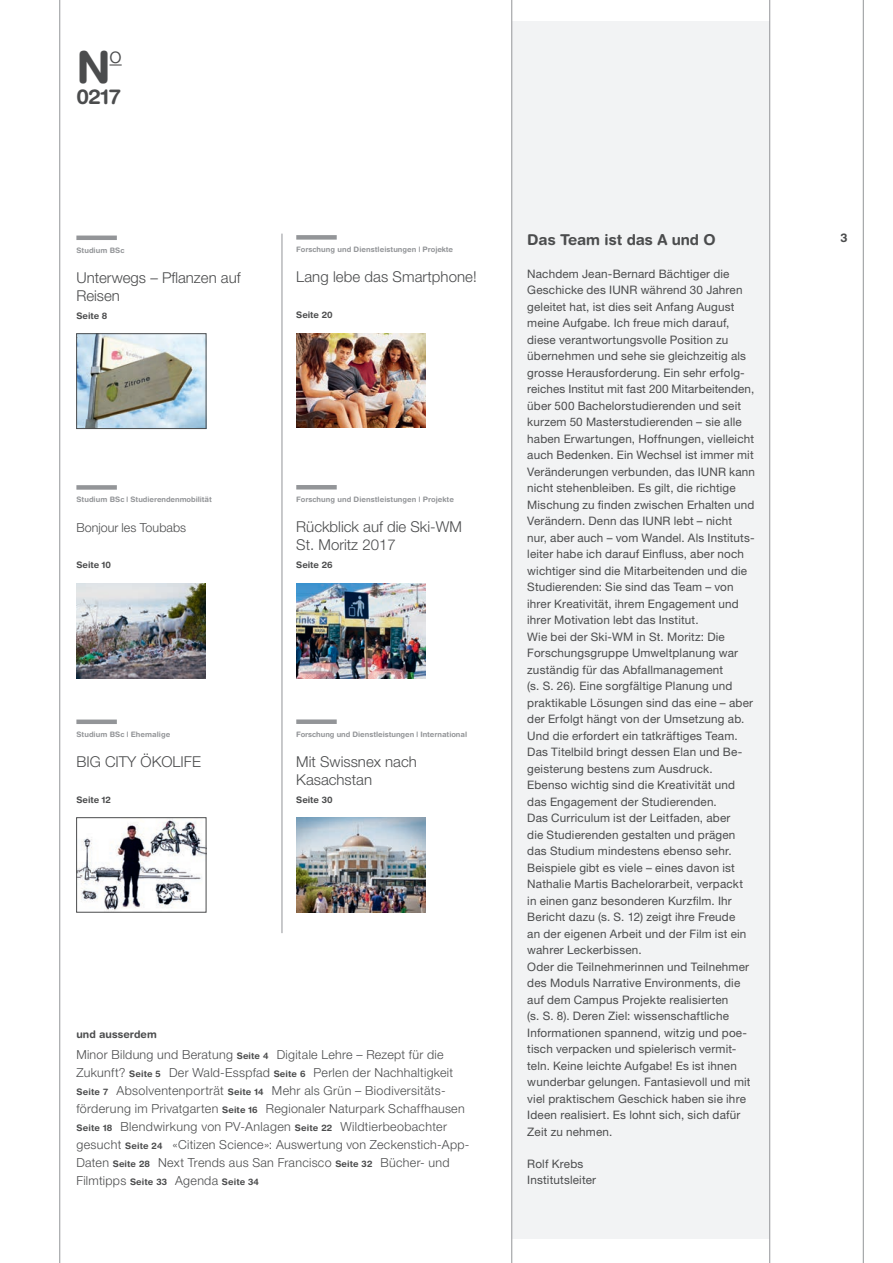
<style>
.page{position:relative;width:893px;height:1263px;background:#fff}
.page>*{position:absolute;margin:0;border:0;box-sizing:border-box;transform-origin:0 0}
.t1{font:700 44.25px "Helvetica Rounded LT Std";color:#4b4c4d}
.t2{font:300 21.9px "Helvetica Neue LT Pro";color:#4b4c4d}
.t3{font:700 20.7px "Helvetica Rounded LT Std";color:#4b4c4d}
.t4{font:300 15px/18px "Helvetica Neue LT Pro";color:#4b4c4d}
.t5{font:700 15px "Helvetica Rounded LT Std";letter-spacing:-.005em;color:#4b4c4d}
.t6{font:300 12.45px/18px "Helvetica Neue LT Pro";letter-spacing:.025em;color:#4b4c4d}
.t7{font:300 12.45px "Helvetica Neue LT Pro";letter-spacing:.005em;color:#4b4c4d}
.t8{font:700 12px "Helvetica Rounded LT Std";color:#4b4c4d}
.t9{font:11.7px/16.5px "Helvetica Neue LT Pro";letter-spacing:.015em;color:#4b4c4d}
.t10{font:700 10.5px "Helvetica Rounded LT Std";letter-spacing:.005em;color:#4b4c4d}
.t11{font:700 9px "Helvetica Rounded LT Std";letter-spacing:-.005em;color:#4b4c4d}
.t12{font:700 7.5px "Helvetica Rounded LT Std";letter-spacing:.005em;color:#939598}
.s1{font-family:"Helvetica Rounded LT Std";font-weight:700;font-size:9px}
</style>
<div class="page">
<div style="left:512px;top:21px;width:257px;height:1218px;background:#f2f3f4"></div>
<hr style="left:296px;top:485px;width:41px;height:4px;background:#939598">
<img style="left:296px;top:583px;width:130px;height:95px">
<div style="left:296px;top:235px;width:41px;height:5px;background:#939598"></div>
<img style="left:296px;top:333px;width:130px;height:95px">
<hr style="left:76px;top:236px;width:41px;height:4px;background:#939598">
<img style="left:78px;top:335px;width:126px;height:92px">
<div style="left:76px;top:333px;width:130px;height:96px;border:1px solid #4b4c4d"></div>
<div style="left:296px;top:719px;width:41px;height:5px;background:#939598"></div>
<img style="left:296px;top:817px;width:130px;height:95px">
<hr style="left:59px;top:0;width:1px;height:1263px;background:#939598">
<hr style="left:282px;top:234px;width:1px;height:699px;background:#939598">
<hr style="left:511px;top:0;width:1px;height:1263px;background:#939598">
<svg style="left:109px;top:64px;width:13px;height:2px"></svg>
<div style="left:76px;top:485px;width:41px;height:5px;background:#939598"></div>
<img style="left:76px;top:583px;width:130px;height:95px">
<div style="left:76px;top:719px;width:41px;height:5px;background:#939598"></div>
<img style="left:78px;top:819px;width:126px;height:91px">
<div style="left:76px;top:817px;width:130px;height:95px;border:1px solid #4b4c4d"></div>
<hr style="left:769px;top:0;width:1px;height:1263px;background:#939598">
<hr style="left:863px;top:0;width:1px;height:1263px;background:#939598">
<h1 class="t1" style="left:76px;top:41px;width:36px">N</h1>
<h2 class="t2" style="left:109px;top:42px;width:14px">o</h2>
<h3 class="t3" style="left:76px;top:84px;width:46px">0217</h3>
<p class="t12" style="left:76px;top:246px;width:49px">Studium BSc</p>
<p class="t4" style="left:76px;top:268px;width:166px">Unterwegs – Pflanzen auf<br>Reisen</p>
<p class="t11" style="left:76px;top:310px;width:33px">Seite 8</p>
<p class="t12" style="left:296px;top:245px;width:158px">Forschung und Dienstleistungen | Projekte</p>
<p class="t4" style="left:296px;top:268px;width:182px">Lang lebe das Smartphone!</p>
<p class="t11" style="left:296px;top:310px;width:38px">Seite 20</p>
<p class="t12" style="left:76px;top:495px;width:137px">Studium BSc | Studierendenmobilität</p>
<p class="t7" style="left:76px;top:520px;width:111px">Bonjour les Toubabs</p>
<p class="t11" style="left:76px;top:560px;width:36px">Seite 10</p>
<p class="t12" style="left:76px;top:729px;width:95px">Studium BSc | Ehemalige</p>
<p class="t4" style="left:76px;top:752px;width:126px">BIG CITY ÖKOLIFE</p>
<p class="t11" style="left:76px;top:794px;width:36px">Seite 12</p>
<p class="t12" style="left:296px;top:495px;width:159px">Forschung und Dienstleistungen | Projekte</p>
<p class="t4" style="left:296px;top:518px;width:167px">Rückblick auf die Ski-WM<br>St. Moritz 2017</p>
<p class="t11" style="left:296px;top:560px;width:38px">Seite 26</p>
<p class="t12" style="left:296px;top:729px;width:172px">Forschung und Dienstleistungen | International</p>
<p class="t4" style="left:296px;top:752px;width:122px">Mit Swissnex nach<br>Kasachstan</p>
<p class="t11" style="left:296px;top:794px;width:38px">Seite 30</p>
<p class="t10" style="left:76px;top:1028px;width:82px">und ausserdem</p>
<p class="t6" style="left:76px;top:1045px;width:395px">Minor Bildung und Beratung <span class="s1">Seite 4</span> Digitale Lehre – Rezept für die Zukunft? <span class="s1">Seite 5</span> Der Wald-Esspfad <span class="s1">Seite 6</span> Perlen der Nachhaltigkeit <span class="s1">Seite 7</span> Absolventenporträt <span class="s1">Seite 14</span> Mehr als Grün – Biodiversitäts&shy;förderung im Privatgarten <span class="s1">Seite 16</span> Regionaler Naturpark Schaffhausen <span class="s1">Seite 18</span> Blendwirkung von PV-Anlagen <span class="s1">Seite 22</span> Wildtierbeobachter gesucht <span class="s1">Seite 24</span> «Citizen Science»: Auswertung von Zeckenstich-App-Daten <span class="s1">Seite 28</span> Next Trends aus San Francisco <span class="s1">Seite 32</span> Bücher- und Filmtipps <span class="s1">Seite 33</span> Agenda <span class="s1">Seite 34</span></p>
<p class="t5" style="left:527px;top:231px;width:190px">Das Team ist das A und O</p>
<p class="t9" style="left:527px;top:265px;width:229px">Nachdem Jean-Bernard Bächtiger die Geschicke des IUNR während 30 Jahren geleitet hat, ist dies seit Anfang August meine Aufgabe. Ich freue mich darauf, diese verantwortungsvolle Position zu übernehmen und sehe sie gleichzeitig als grosse Herausforderung. Ein sehr erfolg&shy;reiches Institut mit fast 200 Mitarbeitenden, über 500 Bachelorstudierenden und seit kurzem 50 Masterstudierenden – sie alle haben Erwartungen, Hoffnungen, vielleicht auch Bedenken. Ein Wechsel ist immer mit Veränderungen verbunden, das IUNR kann nicht stehenbleiben. Es gilt, die richtige Mischung zu finden zwischen Erhalten und Verändern. Denn das IUNR lebt – nicht<br>nur, aber auch – vom Wandel. Als Instituts&shy;leiter habe ich darauf Einfluss, aber noch wichtiger sind die Mitarbeitenden und die Studierenden: Sie sind das Team – von ihrer Kreativität, ihrem Engagement und ihrer Motivation lebt das Institut.<br>Wie bei der Ski-WM in St. Moritz: Die Forschungsgruppe Umweltplanung war zuständig für das Abfallmanagement<br>(s. S. 26). Eine sorgfältige Planung und praktikable Lösungen sind das eine – aber der Erfolgt hängt von der Umsetzung ab.<br>Und die erfordert ein tatkräftiges Team.<br>Das Titelbild bringt dessen Elan und Be&shy;geisterung bestens zum Ausdruck.<br>Ebenso wichtig sind die Kreativität und das Engagement der Studierenden.<br>Das Curriculum ist der Leitfaden, aber<br>die Studierenden gestalten und prägen das Studium mindestens ebenso sehr.<br>Beispiele gibt es viele – eines davon ist Nathalie Martis Bachelorarbeit, verpackt in einen ganz besonderen Kurzfilm. Ihr Bericht dazu (s. S. 12) zeigt ihre Freude<br>an der eigenen Arbeit und der Film ist ein wahrer Leckerbissen.<br>Oder die Teilnehmerinnen und Teilnehmer des Moduls Narrative Environments, die auf dem Campus Projekte realisierten<br>(s. S. 8). Deren Ziel: wissenschaftliche Informationen spannend, witzig und poe&shy;tisch verpacken und spielerisch vermit&shy;teln. Keine leichte Aufgabe! Es ist ihnen wunderbar gelungen. Fantasievoll und mit viel praktischem Geschick haben sie ihre Ideen realisiert. Es lohnt sich, sich dafür Zeit zu nehmen.</p>
<p class="t9" style="left:527px;top:1155px;width:70px">Rolf Krebs<br>Institutsleiter</p>
<p class="t8" style="left:841px;top:231px;width:9px">3</p>
</div>
